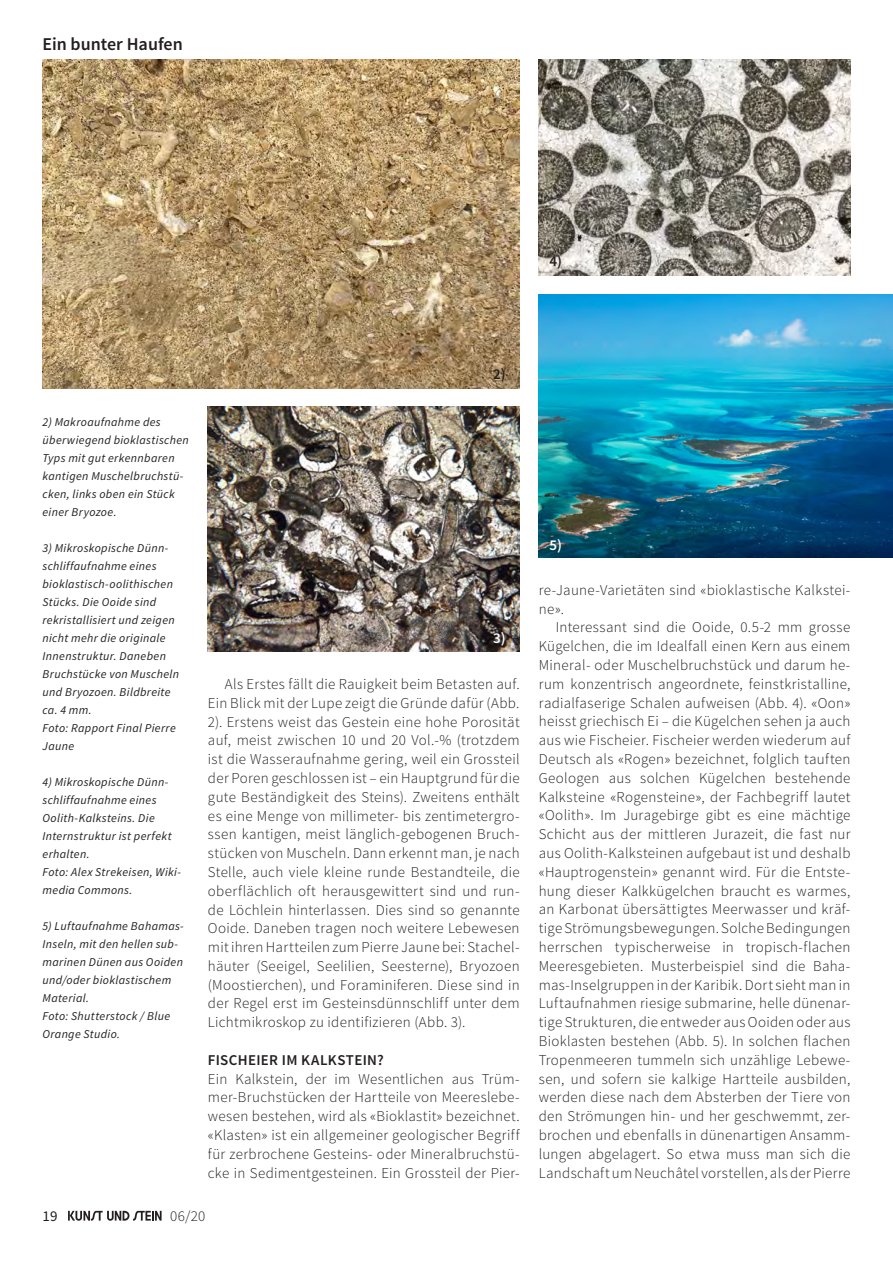
<style>
.page{position:relative;width:893px;height:1263px;background:#fff}
.page>*{position:absolute;margin:0;border:0;box-sizing:border-box;transform-origin:0 0}
.t1{font:600 18px "Source Sans Pro";color:#231f20}
.Grundtext__GT__mit_E{font:300 15px/18.8px "Source Sans Pro";letter-spacing:.02em;color:#231f20;text-align:justify}
.Grundtext__GT{font:300 15px/18.8px "Source Sans Pro";letter-spacing:.02em;color:#231f20;text-align:justify}
.Zwischentitel{font:600 15px "Source Sans Pro";letter-spacing:.025em;color:#231f20}
.Link__Email__Kontakt{font:600 15px "Source Sans Pro";color:#231f20}
.Link__Email__Kontakt-2{font:600 15px "Source Sans Pro";color:#fff}
.Pagina{font:15px "Source Sans Pro";color:#231f20}
.Link__Email__Kontakt-3{font:italic 12px/18px "Source Sans Pro";letter-spacing:.03em;color:#231f20}
</style>
<div class="page">
<svg style="left:68px;top:1211px;width:94px;height:10px"></svg>
<img style="left:43px;top:60px;width:477px;height:328px">
<img style="left:208px;top:407px;width:312px;height:244px">
<img style="left:539px;top:60px;width:311px;height:215px">
<img style="left:539px;top:294px;width:354px;height:263px">
<p class="t1" style="left:43px;top:33px;width:142px">Ein bunter Haufen</p>
<p class="Link__Email__Kontakt" style="left:549px;top:252px;width:14px">4)</p>
<p class="Link__Email__Kontakt-3" style="left:43px;top:413px;width:148px">2) Makroaufnahme des überwiegend bioklastischen<br>Typs mit gut erkennbaren kantigen Muschelbruchstü&shy;cken, links oben ein Stück einer Bryozoe.</p>
<p class="Link__Email__Kontakt-3" style="left:43px;top:539px;width:138px">3) Mikroskopische Dünn&shy;schliffaufnahme eines bioklastisch-oolithischen<br>Stücks. Die Ooide sind rekristallisiert und zeigen nicht mehr die originale<br>Innenstruktur. Daneben<br>Bruchstücke von Muscheln und Bryozoen. Bildbreite ca. 4 mm.</p>
<p class="Link__Email__Kontakt-3" style="left:43px;top:719px;width:135px">Foto: Rapport Final Pierre<br>Jaune</p>
<p class="Link__Email__Kontakt-3" style="left:43px;top:773px;width:131px">4) Mikroskopische Dünn&shy;schliffaufnahme eines<br>Oolith-Kalksteins. Die<br>Internstruktur ist perfekt erhalten.</p>
<p class="Link__Email__Kontakt-3" style="left:43px;top:863px;width:140px">Foto: Alex Strekeisen, Wiki&shy;media Commons.</p>
<p class="Link__Email__Kontakt-3" style="left:43px;top:917px;width:142px">5) Luftaufnahme Bahamas-<br>Inseln, mit den hellen sub&shy;marinen Dünen aus Ooiden und/oder bioklastischem<br>Material.</p>
<p class="Link__Email__Kontakt-3" style="left:43px;top:1007px;width:129px">Foto: Shutterstock / Blue<br>Orange Studio.</p>
<p class="Link__Email__Kontakt" style="left:493px;top:365px;width:14px">2)</p>
<p class="Link__Email__Kontakt-2" style="left:493px;top:628px;width:14px">3)</p>
<p class="Grundtext__GT__mit_E" style="left:208px;top:675px;width:313px;text-indent:17px">Als Erstes fällt die Rauigkeit beim Betasten auf.<br>Ein Blick mit der Lupe zeigt die Gründe dafür (Abb.<br>2). Erstens weist das Gestein eine hohe Porosität auf, meist zwischen 10 und 20 Vol.-% (trotzdem ist die Wasseraufnahme gering, weil ein Grossteil der Poren geschlossen ist – ein Hauptgrund für die gute Beständigkeit des Steins). Zweitens enthält es eine Menge von millimeter- bis zentimetergro&shy;ssen kantigen, meist länglich-gebogenen Bruch&shy;stücken von Muscheln. Dann erkennt man, je nach Stelle, auch viele kleine runde Bestandteile, die oberflächlich oft herausgewittert sind und run&shy;de Löchlein hinterlassen. Dies sind so genannte Ooide. Daneben tragen noch weitere Lebewesen mit ihren Hartteilen zum Pierre Jaune bei: Stachel&shy;häuter (Seeigel, Seelilien, Seesterne), Bryozoen (Moostierchen), und Foraminiferen. Diese sind in der Regel erst im Gesteinsdünnschliff unter dem Lichtmikroskop zu identifizieren (Abb. 3).</p>
<p class="Zwischentitel" style="left:208px;top:1050px;width:178px">FISCHEIER IM KALKSTEIN?</p>
<p class="Grundtext__GT" style="left:208px;top:1069px;width:313px">Ein Kalkstein, der im Wesentlichen aus Trüm&shy;mer-Bruchstücken der Hartteile von Meereslebe&shy;wesen bestehen, wird als «Bioklastit» bezeichnet. «Klasten» ist ein allgemeiner geologischer Begriff für zerbrochene Gesteins- oder Mineralbruchstü&shy;cke in Sedimentgesteinen. Ein Grossteil der Pier-</p>
<p class="Pagina" style="left:43px;top:1206px;width:17px">19</p>
<p class="Grundtext__GT__mit_E" style="left:170px;top:1206px;width:37px">06/20</p>
<p class="Link__Email__Kontakt-2" style="left:549px;top:535px;width:14px">5)</p>
<p class="Grundtext__GT" style="left:539px;top:580px;width:313px">re-Jaune-Varietäten sind «bioklastische Kalkstei&shy;ne».</p>
<p class="Grundtext__GT__mit_E" style="left:539px;top:618px;width:313px;text-indent:17px">Interessant sind die Ooide, 0.5-2 mm grosse Kügelchen, die im Idealfall einen Kern aus einem Mineral- oder Muschelbruchstück und darum he&shy;rum konzentrisch angeordnete, feinstkristalline, radialfaserige Schalen aufweisen (Abb. 4). «Oon» heisst griechisch Ei – die Kügelchen sehen ja auch aus wie Fischeier. Fischeier werden wiederum auf Deutsch als «Rogen» bezeichnet, folglich tauften Geologen aus solchen Kügelchen bestehende Kalksteine «Rogensteine», der Fachbegriff lautet «Oolith». Im Juragebirge gibt es eine mächtige Schicht aus der mittleren Jurazeit, die fast nur aus Oolith-Kalksteinen aufgebaut ist und deshalb «Hauptrogenstein» genannt wird. Für die Entste&shy;hung dieser Kalkkügelchen braucht es warmes, an Karbonat übersättigtes Meerwasser und kräf&shy;tige Strömungsbewegungen. Solche Bedingungen herrschen typischerweise in tropisch-flachen Meeresgebieten. Musterbeispiel sind die Baha&shy;mas-Inselgruppen in der Karibik. Dort sieht man in Luftaufnahmen riesige submarine, helle dünenar&shy;tige Strukturen, die entweder aus Ooiden oder aus Bioklasten bestehen (Abb. 5). In solchen flachen Tropenmeeren tummeln sich unzählige Lebewe&shy;sen, und sofern sie kalkige Hartteile ausbilden, werden diese nach dem Absterben der Tiere von den Strömungen hin- und her geschwemmt, zer&shy;brochen und ebenfalls in dünenartigen Ansamm&shy;lungen abgelagert. So etwa muss man sich die Landschaft um Neuchâtel vorstellen, als der Pierre</p>
</div>
